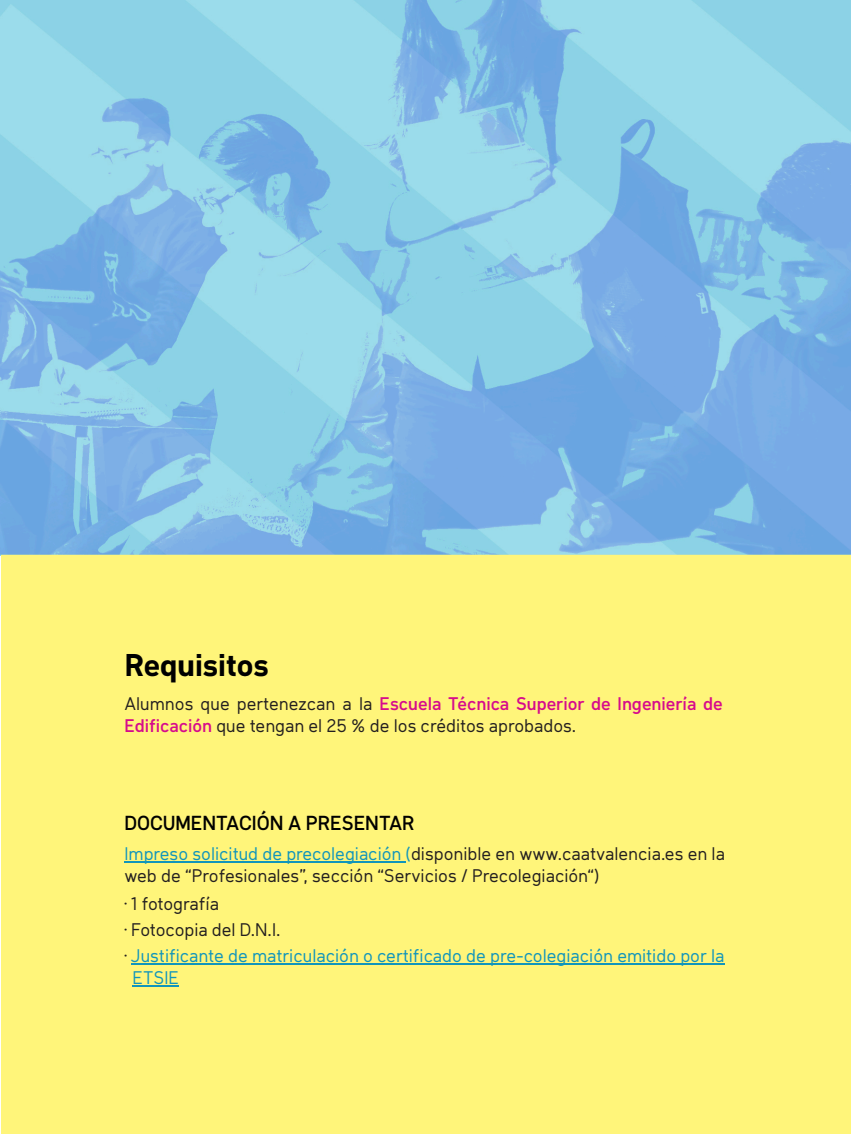
<style>
.page{position:relative;width:851px;height:1134px;background:#fff}
.page>*{position:absolute;margin:0;border:0;box-sizing:border-box;transform-origin:0 0}
.t1{font:700 31px "Klima";color:#000}
.t2{font:500 20px "Klima";color:#000}
.t3{font:18px "Klima";color:#231f20}
.t4{font:18px "Klima";color:#1195bb}
.t5{font:500 18px "Klima";color:#d60b8c}
.s1{font-weight:400;color:#231f20}
.s2{font-weight:500;color:#d60b8c}
.s3{color:#1195bb}
.s4{color:#231f20}
</style>
<div class="page">
<div style="left:1px;top:555px;width:849px;height:579px;background:#fff57a"></div>
<hr style="left:124px;top:861px;width:282px;height:1px;background:#1195bb">
<hr style="left:131px;top:963px;width:593px;height:1px;background:#1195bb">
<hr style="left:132px;top:985px;width:47px;height:1px;background:#1195bb">
<img style="left:0;top:0;width:850px;height:555px">
<p class="t1" style="left:125px;top:652px;width:145px">Requisitos</p>
<p class="t5" style="left:124px;top:696px;width:600px"><span class="s1">Alumnos que pertenezcan a la</span> Escuela Técnica Superior de Ingeniería de</p>
<p class="t3" style="left:124px;top:718px;width:453px"><span class="s2">Edificación</span> que tengan el 25 % de los créditos aprobados.</p>
<p class="t2" style="left:124px;top:814px;width:291px">DOCUMENTACIÓN A PRESENTAR</p>
<p class="t3" style="left:124px;top:846px;width:602px"><span class="s3">Impreso solicitud de precolegiación (</span>disponible en www.caatvalencia.es en la</p>
<p class="t3" style="left:124px;top:868px;width:476px">web de “Profesionales”, sección “Servicios / Precolegiación“)</p>
<p class="t3" style="left:124px;top:896px;width:96px">· 1 fotografía</p>
<p class="t3" style="left:124px;top:922px;width:157px">· Fotocopia del D.N.I.</p>
<p class="t4" style="left:124px;top:948px;width:601px"><span class="s4">·</span> Justificante de matriculación o certificado de pre-colegiación emitido por la</p>
<p class="t4" style="left:132px;top:970px;width:48px">ETSIE</p>
</div>
